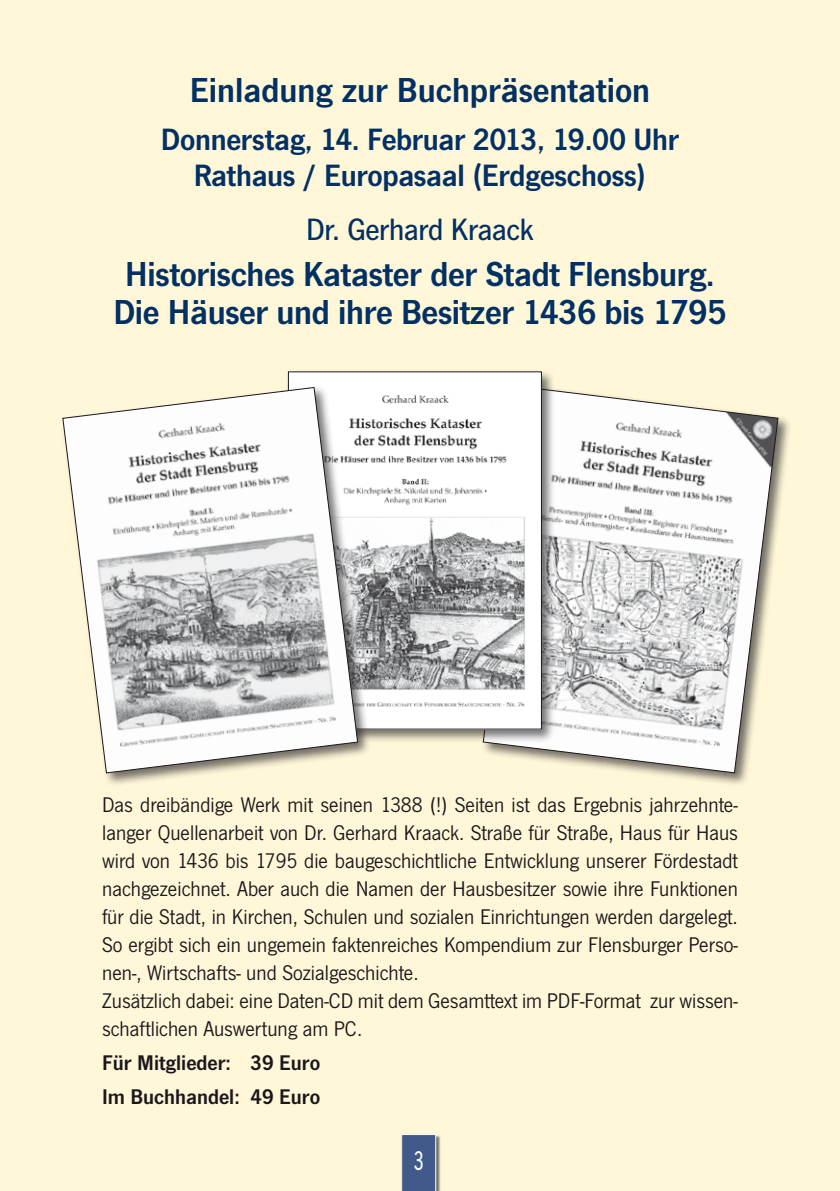
<style>
.page{position:relative;width:840px;height:1191px;background:#fff}
.page>*{position:absolute;margin:0;border:0;box-sizing:border-box;transform-origin:0 0}
.t1{font:600 36px/38px "News Gothic T";letter-spacing:-.01em;color:#003064;text-align:center}
.t2{font:600 32px/36px "News Gothic T";letter-spacing:-.01em;color:#003064;text-align:center}
.t3{font:500 32px "News Gothic T";letter-spacing:-.01em;color:#003064}
.t4{font:500 28px "News Gothic T";color:#fff;scale:.7 1}
.t5{font:22px/28px "News Gothic T";color:#1a171c}
.t6{font:600 22px/34px "News Gothic T";color:#1a171c}
</style>
<div class="page">
<div style="left:0;top:0;width:839px;height:1191px;background:#fff7d8"></div>
<div style="left:480px;top:384px;width:310px;height:402px;background:#1a171c;opacity:.6"></div>
<svg style="left:482px;top:386px;width:296px;height:388px"></svg>
<div style="left:402px;top:1135px;width:38px;height:56px;background:#1a171c;opacity:.6"></div>
<svg style="left:401px;top:1134px;width:35px;height:57px"></svg>
<div style="left:285px;top:369px;width:269px;height:373px;background:#1a171c;opacity:.6"></div>
<img style="left:290px;top:373px;width:249px;height:354px">
<div style="left:60px;top:384px;width:310px;height:402px;background:#1a171c;opacity:.6"></div>
<svg style="left:62px;top:386px;width:296px;height:388px"></svg>
<h1 class="t1" style="left:190px;top:70px;width:461px">Einladung zur Buchpräsentation</h1>
<h2 class="t2" style="left:161px;top:121px;width:519px">Donnerstag, 14. Februar 2013, 19.00 Uhr<br>Rathaus / Europasaal (Erdgeschoss)</h2>
<h2 class="t3" style="left:306px;top:210px;width:229px">Dr. Gerhard Kraack</h2>
<h1 class="t1" style="left:113px;top:254px;width:614px">Historisches Kataster der Stadt Flensburg.<br>Die Häuser und ihre Besitzer 1436 bis 1795</h1>
<p class="t5" style="left:102px;top:790px;width:637px">Das dreibändige Werk mit seinen 1388 (!) Seiten ist das Ergebnis jahrzehnte&shy;langer Quellenarbeit von Dr. Gerhard Kraack. Straße für Straße, Haus für Haus wird von 1436 bis 1795 die baugeschichtliche Entwicklung unserer Fördestadt nachgezeichnet. Aber auch die Namen der Hausbesitzer sowie ihre Funktionen für die Stadt, in Kirchen, Schulen und sozialen Einrichtungen werden dargelegt.<br>So ergibt sich ein ungemein faktenreiches Kompendium zur Flensburger Perso&shy;nen-, Wirtschafts- und Sozialgeschichte.<br>Zusätzlich dabei: eine Daten-CD mit dem Gesamttext im PDF-Format zur wissen&shy;schaftlichen Auswertung am PC.</p>
<p class="t6" style="left:102px;top:1045px;width:219px">Für Mitglieder: 39 Euro<br>Im Buchhandel: 49 Euro</p>
<p class="t4" style="left:413px;top:1144px;width:16px">3</p>
</div>
